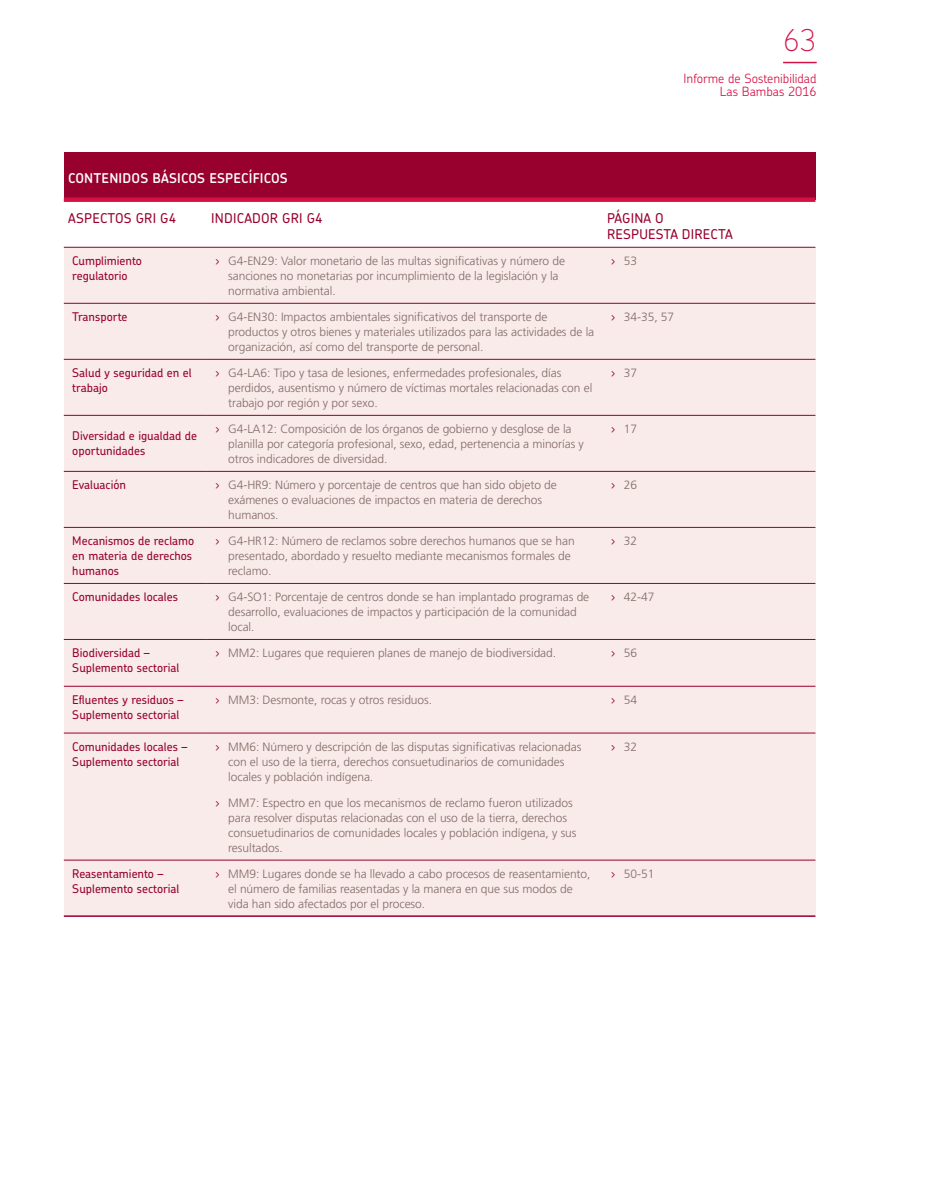
<style>
.page{position:relative;width:936px;height:1191px;background:#fff}
.page>*{position:absolute;margin:0;border:0;box-sizing:border-box;transform-origin:0 0}
.t1{font:100 30px "Chevin Pro";color:#d31145}
.t2{font:500 13.5px/16.2px "Chevin Pro";letter-spacing:.015em;color:#98002e}
.t3{font:600 13.5px "Chevin Pro";letter-spacing:.015em;color:#fff}
.t4{font:300 12.75px/12.8px "Chevin Pro";color:#d31145;text-align:right}
.t5{font:300 12px/15px "Frutiger LT Std";letter-spacing:-.005em;color:#836b68}
.t6{font:500 12px/15px "Chevin Pro";color:#98002e}
.s1{font-family:"Chevin Pro";color:#98002e}
</style>
<div class="page">
<div style="left:64px;top:152px;width:751px;height:48px;background:#98002e"></div>
<div style="left:64px;top:247px;width:751px;height:669px;background:#f8ebe9"></div>
<div style="left:64px;top:197px;width:751px;height:5px;background:#d31145"></div>
<hr style="left:64px;top:247px;width:751px;height:1px;background:#98002e">
<hr style="left:64px;top:303px;width:143px;height:1px;background:#98002e">
<hr style="left:64px;top:359px;width:143px;height:1px;background:#98002e">
<hr style="left:64px;top:415px;width:143px;height:1px;background:#98002e">
<hr style="left:64px;top:471px;width:143px;height:1px;background:#98002e">
<hr style="left:64px;top:527px;width:143px;height:1px;background:#98002e">
<hr style="left:64px;top:583px;width:143px;height:1px;background:#98002e">
<hr style="left:64px;top:639px;width:143px;height:1px;background:#98002e">
<hr style="left:64px;top:686px;width:143px;height:1px;background:#98002e">
<hr style="left:64px;top:733px;width:143px;height:1px;background:#98002e">
<hr style="left:64px;top:860px;width:143px;height:1px;background:#98002e">
<hr style="left:64px;top:915px;width:751px;height:2px;background:#98002e">
<hr style="left:207px;top:860px;width:608px;height:1px;background:#98002e">
<hr style="left:207px;top:733px;width:608px;height:1px;background:#98002e">
<hr style="left:207px;top:359px;width:608px;height:1px;background:#98002e">
<hr style="left:207px;top:415px;width:608px;height:1px;background:#98002e">
<hr style="left:207px;top:471px;width:608px;height:1px;background:#98002e">
<hr style="left:207px;top:527px;width:608px;height:1px;background:#98002e">
<hr style="left:207px;top:583px;width:608px;height:1px;background:#98002e">
<hr style="left:207px;top:639px;width:608px;height:1px;background:#98002e">
<hr style="left:207px;top:686px;width:608px;height:1px;background:#98002e">
<hr style="left:207px;top:303px;width:608px;height:1px;background:#98002e">
<hr style="left:783px;top:62px;width:33px;height:1px;background:#d31145">
<h1 class="t1" style="left:783px;top:30px;width:35px">63</h1>
<p class="t4" style="left:683px;top:74px;width:135px">Informe de Sostenibilidad<br>Las Bambas 2016</p>
<p class="t3" style="left:68px;top:173px;width:221px">CONTENIDOS BÁSICOS ESPECÍFICOS</p>
<p class="t2" style="left:68px;top:211px;width:110px">ASPECTOS GRI G4</p>
<p class="t2" style="left:211px;top:211px;width:113px">INDICADOR GRI G4</p>
<p class="t2" style="left:607px;top:211px;width:127px">PÁGINA O<br>RESPUESTA DIRECTA</p>
<p class="t6" style="left:72px;top:254px;width:71px">Cumplimiento regulatorio</p>
<p class="t5" style="left:228px;top:254px;width:338px;text-indent:-13px"><span class="s1">›</span> G4-EN29: Valor monetario de las multas significativas y número de sanciones no monetarias por incumplimiento de la legislación y la normativa ambiental.</p>
<p class="t5" style="left:611px;top:254px;width:28px"><span class="s1">›</span> 53</p>
<p class="t6" style="left:72px;top:310px;width:57px">Transporte</p>
<p class="t5" style="left:228px;top:310px;width:367px;text-indent:-13px"><span class="s1">›</span> G4-EN30: Impactos ambientales significativos del transporte de productos y otros bienes y materiales utilizados para las actividades de la organización, así como del transporte de personal.</p>
<p class="t5" style="left:611px;top:310px;width:64px"><span class="s1">›</span> 34-35, 57</p>
<p class="t6" style="left:72px;top:366px;width:121px">Salud y seguridad en el trabajo</p>
<p class="t5" style="left:228px;top:366px;width:365px;text-indent:-13px"><span class="s1">›</span> G4-LA6: Tipo y tasa de lesiones, enfermedades profesionales, días perdidos, ausentismo y número de víctimas mortales relacionadas con el trabajo por región y por sexo.</p>
<p class="t5" style="left:611px;top:366px;width:28px"><span class="s1">›</span> 37</p>
<p class="t6" style="left:72px;top:430px;width:126px">Diversidad e igualdad de oportunidades</p>
<p class="t5" style="left:228px;top:422px;width:357px;text-indent:-13px"><span class="s1">›</span> G4-LA12: Composición de los órganos de gobierno y desglose de la planilla por categoría profesional, sexo, edad, pertenencia a minorías y otros indicadores de diversidad.</p>
<p class="t5" style="left:611px;top:422px;width:28px"><span class="s1">›</span> 17</p>
<p class="t6" style="left:72px;top:478px;width:55px">Evaluación</p>
<p class="t5" style="left:228px;top:478px;width:330px;text-indent:-13px"><span class="s1">›</span> G4-HR9: Número y porcentaje de centros que han sido objeto de exámenes o evaluaciones de impactos en materia de derechos humanos.</p>
<p class="t5" style="left:611px;top:478px;width:28px"><span class="s1">›</span> 26</p>
<p class="t6" style="left:72px;top:534px;width:123px">Mecanismos de reclamo en materia de derechos humanos</p>
<p class="t5" style="left:228px;top:534px;width:348px;text-indent:-13px"><span class="s1">›</span> G4-HR12: Número de reclamos sobre derechos humanos que se han presentado, abordado y resuelto mediante mecanismos formales de reclamo.</p>
<p class="t5" style="left:611px;top:534px;width:28px"><span class="s1">›</span> 32</p>
<p class="t6" style="left:72px;top:590px;width:107px">Comunidades locales</p>
<p class="t5" style="left:228px;top:590px;width:362px;text-indent:-13px"><span class="s1">›</span> G4-SO1: Porcentaje de centros donde se han implantado programas de desarrollo, evaluaciones de impactos y participación de la comunidad local.</p>
<p class="t5" style="left:611px;top:590px;width:45px"><span class="s1">›</span> 42-47</p>
<p class="t6" style="left:72px;top:646px;width:109px">Biodiversidad –<br>Suplemento sectorial</p>
<p class="t5" style="left:215px;top:646px;width:342px"><span class="s1">›</span> MM2: Lugares que requieren planes de manejo de biodiversidad.</p>
<p class="t5" style="left:611px;top:646px;width:28px"><span class="s1">›</span> 56</p>
<p class="t6" style="left:72px;top:693px;width:113px">Efluentes y residuos –<br>Suplemento sectorial</p>
<p class="t5" style="left:215px;top:692px;width:218px"><span class="s1">›</span> MM3: Desmonte, rocas y otros residuos.</p>
<p class="t5" style="left:611px;top:692px;width:28px"><span class="s1">›</span> 54</p>
<p class="t6" style="left:72px;top:740px;width:117px">Comunidades locales –<br>Suplemento sectorial</p>
<p class="t5" style="left:228px;top:739px;width:355px;text-indent:-13px"><span class="s1">›</span> MM6: Número y descripción de las disputas significativas relacionadas con el uso de la tierra, derechos consuetudinarios de comunidades locales y población indígena.</p>
<p class="t5" style="left:611px;top:739px;width:28px"><span class="s1">›</span> 32</p>
<p class="t5" style="left:228px;top:795px;width:350px;text-indent:-13px"><span class="s1">›</span> MM7: Espectro en que los mecanismos de reclamo fueron utilizados para resolver disputas relacionadas con el uso de la tierra, derechos consuetudinarios de comunidades locales y población indígena, y sus resultados.</p>
<p class="t6" style="left:72px;top:867px;width:109px">Reasentamiento –<br>Suplemento sectorial</p>
<p class="t5" style="left:228px;top:866px;width:364px;text-indent:-13px"><span class="s1">›</span> MM9: Lugares donde se ha llevado a cabo procesos de reasentamiento, el número de familias reasentadas y la manera en que sus modos de vida han sido afectados por el proceso.</p>
<p class="t5" style="left:611px;top:866px;width:45px"><span class="s1">›</span> 50-51</p>
</div>
